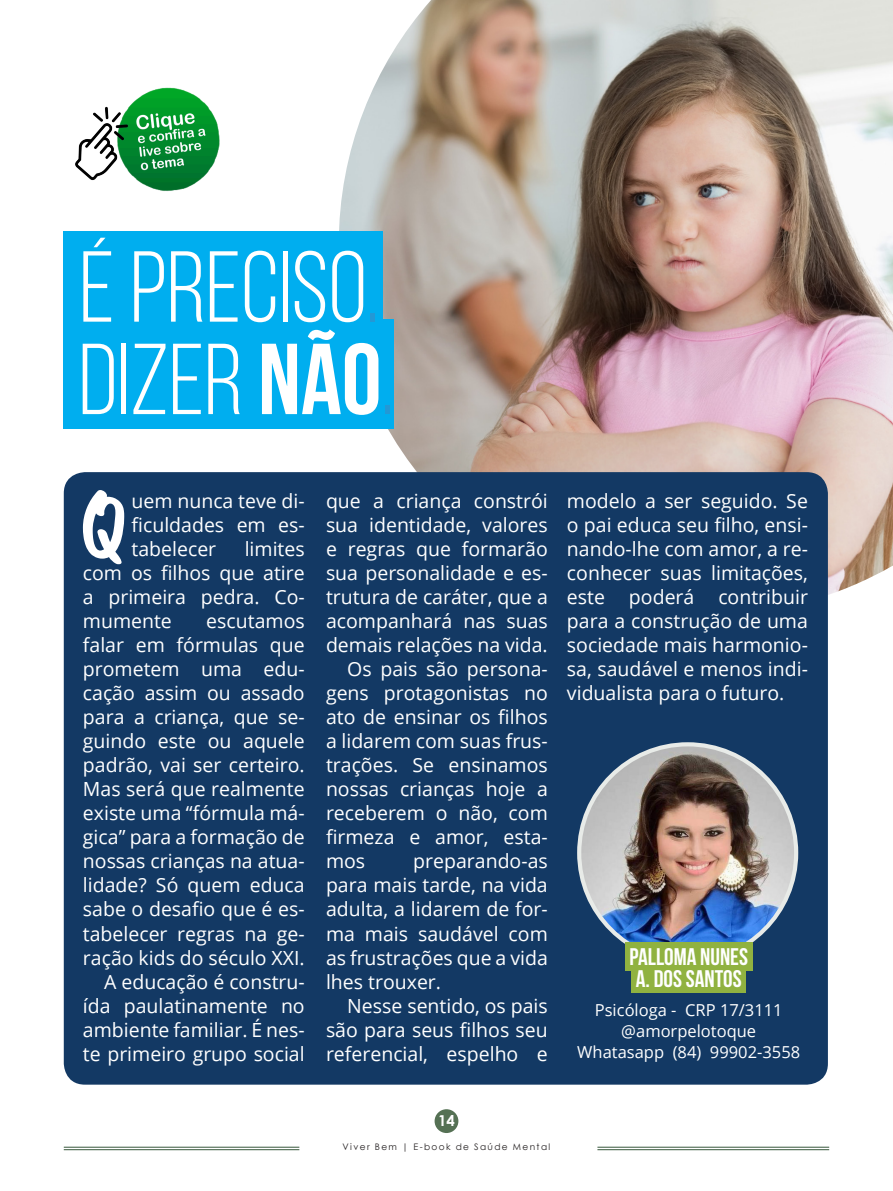
<style>
.page{position:relative;width:893px;height:1191px;background:#fff}
.page>*{position:absolute;margin:0;border:0;box-sizing:border-box;transform-origin:0 0}
.Retranca{font:100.5px "Bebas Neue";color:#fff}
.Capitular{font:76.8px "Baby Snail";color:#fff}
.Assinatura{font:24px "Bebas Neue";color:#fff}
.Ebook{font:19.5px/24px "Open Sans";color:#fff;text-align:justify}
.Capitular-2{font:19.5px/24px "Open Sans";color:#fff;text-align:justify}
.Assinatura-2{font:16.5px "Open Sans";color:#fff}
.t1{font:700 15px "Century Gothic";color:#fff}
.t2{font:9px "Century Gothic";letter-spacing:.15em;color:#231f20}
.s1{color:#2398d5}
.s2{font-style:inherit}
</style>
<div class="page">
<hr style="left:64px;top:1147px;width:235px;height:1px;background:#37573b">
<hr style="left:64px;top:1149px;width:235px;height:1px;background:#37573b">
<div style="left:435px;top:1109px;width:23px;height:24px;background:#557154;border-radius:50%"></div>
<hr style="left:597px;top:1147px;width:232px;height:1px;background:#37573b">
<hr style="left:597px;top:1149px;width:232px;height:1px;background:#37573b">
<img style="left:339px;top:0;width:554px;height:595px">
<div style="left:64px;top:472px;width:764px;height:612px;background:#133964;border-radius:21px"></div>
<img style="left:579px;top:744px;width:217px;height:217px;border-radius:108px">
<div style="left:625px;top:942px;width:127px;height:28px;background:#90b240"></div>
<div style="left:631px;top:960px;width:115px;height:33px;background:#90b240"></div>
<div style="left:64px;top:232px;width:319px;height:105px;background:#00aeef"></div>
<div style="left:64px;top:319px;width:330px;height:110px;background:#00aeef"></div>
<img style="left:75px;top:87px;width:145px;height:104px">
<p class="Retranca" style="left:79px;top:233px;width:301px">É PRECISO<span class="s1">.</span></p>
<p class="Retranca" style="left:79px;top:326px;width:317px">DIZER <span class="s2">NÃO</span><span class="s1">.</span></p>
<p class="Capitular" style="left:79px;top:485px;width:46px">Q</p>
<p class="Capitular-2" style="left:132px;top:489px;width:175px">uem nunca teve di&shy;ficuldades em es&shy;tabelecer</p>
<p class="Capitular-2" style="left:83px;top:537px;width:223px;text-indent:162px">limites com os filhos que atire a primeira pedra. Co&shy;mumente</p>
<p class="Capitular-2" style="left:83px;top:609px;width:223px;text-indent:123px">escutamos falar em fórmulas que prometem uma edu&shy;cação assim ou assado para a criança, que se&shy;guindo este ou aquele padrão, vai ser certeiro.<br>Mas será que realmente existe uma “fórmula má&shy;gica” para a formação de nossas crianças na atua&shy;lidade? Só quem educa sabe o desafio que é es&shy;tabelecer regras na ge&shy;ração kids do século XXI.</p>
<p class="Ebook" style="left:83px;top:969px;width:223px;text-indent:21px">A educação é constru&shy;ída paulatinamente no ambiente familiar. É nes&shy;te primeiro grupo social</p>
<p class="Ebook" style="left:326px;top:489px;width:223px">que a criança constrói sua identidade, valores e regras que formarão sua personalidade e es&shy;trutura de caráter, que a acompanhará nas suas demais relações na vida.</p>
<p class="Ebook" style="left:326px;top:657px;width:223px;text-indent:21px">Os pais são persona&shy;gens protagonistas no ato de ensinar os filhos a lidarem com suas frus&shy;trações. Se ensinamos nossas crianças hoje a receberem o não, com firmeza e amor, esta&shy;mos</p>
<p class="Ebook" style="left:326px;top:849px;width:223px;text-indent:87px">preparando-as para mais tarde, na vida adulta, a lidarem de for&shy;ma mais saudável com as frustrações que a vida lhes trouxer.</p>
<p class="Ebook" style="left:326px;top:993px;width:223px;text-indent:21px">Nesse sentido, os pais são para seus filhos seu referencial, espelho e</p>
<p class="Ebook" style="left:567px;top:489px;width:242px">modelo a ser seguido. Se o pai educa seu filho, ensi&shy;nando-lhe com amor, a re&shy;conhecer suas limitações, este poderá contribuir para a construção de uma sociedade mais harmonio&shy;sa, saudável e menos indi&shy;vidualista para o futuro.</p>
<p class="Assinatura" style="left:629px;top:943px;width:120px">PALLOMA NUNES</p>
<p class="Assinatura" style="left:636px;top:965px;width:107px">A. DOS SANTOS</p>
<p class="Assinatura-2" style="left:595px;top:998px;width:189px">Psicóloga - CRP 17/3111</p>
<p class="Assinatura-2" style="left:621px;top:1019px;width:136px">@amorpelotoque</p>
<p class="Assinatura-2" style="left:577px;top:1040px;width:224px">Whatasapp (84) 99902-3558</p>
<p class="t1" style="left:438px;top:1110px;width:18px">14</p>
<p class="t2" style="left:343px;top:1140px;width:209px">Viver Bem | E-book de Saúde Mental</p>
</div>
